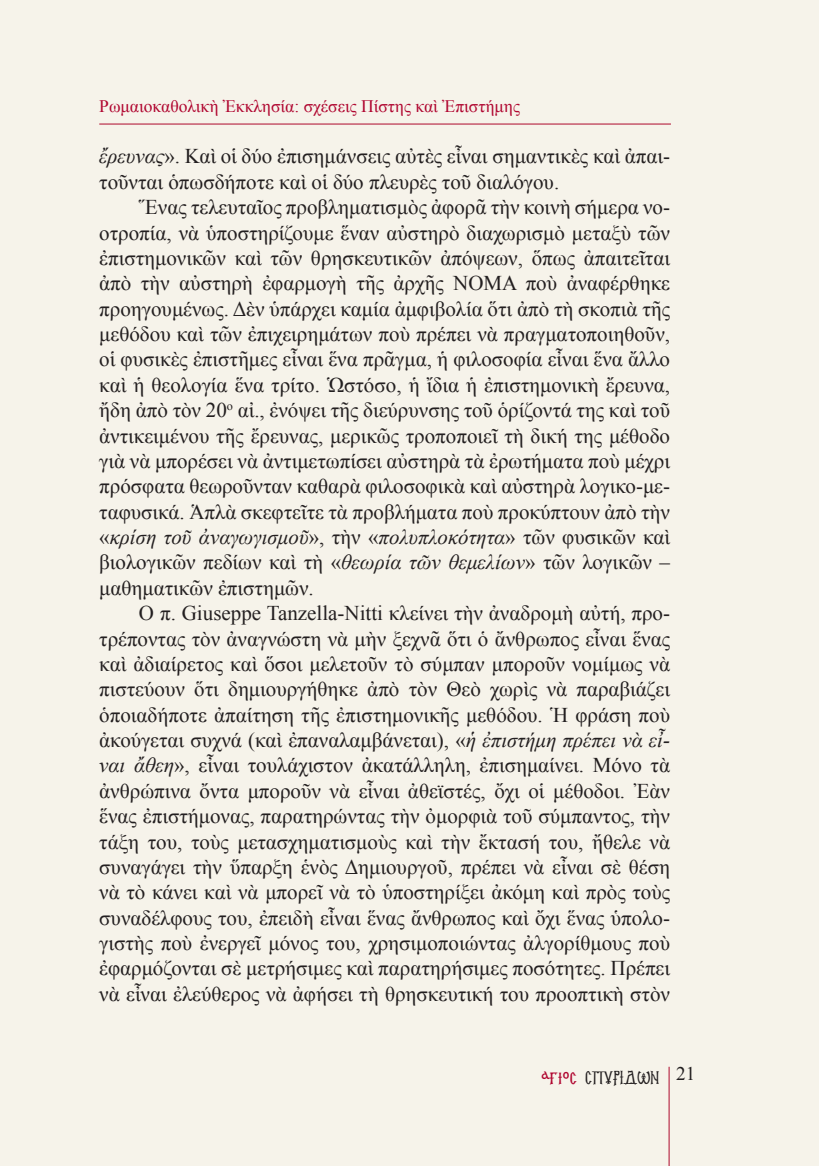
<style>
.page{position:relative;width:819px;height:1166px;background:#f6f3ea}
.page>*{position:absolute;margin:0;border:0;box-sizing:border-box;transform-origin:0 0}
.t1{font:21px/25.4px "Times New Roman";color:#231f20;text-align:justify}
.t2{font:17.5px "Times New Roman";color:#b00630}
.t3{font:17.5px "PF Konstantinople";color:#231f20}
.s1{font-style:italic}
.s2{font-size:21px;color:#b00630}
</style>
<div class="page">
<hr style="left:668px;top:1067px;width:1px;height:99px;background:#ae082c">
<hr style="left:99px;top:124px;width:572px;height:1px;background:#ae082c">
<p class="t2" style="left:99px;top:94px;width:422px">Ρωμαιοκαθολικὴ Ἐκκλησία: σχέσεις Πίστης καὶ Ἐπιστήμης</p>
<p class="t1" style="left:99px;top:143px;width:572px"><span class="s1">ἔρευνας</span>». Καὶ οἱ δύο ἐπισημάνσεις αὐτὲς εἶναι σημαντικὲς καὶ ἀπαι&shy;τοῦνται ὁπωσδήποτε καὶ οἱ δύο πλευρὲς τοῦ διαλόγου.</p>
<p class="t1" style="left:99px;top:194px;width:572px;text-indent:40px">Ἕνας τελευταῖος προβληματισμὸς ἀφορᾶ τὴν κοινὴ σήμερα νο&shy;οτροπία, νὰ ὑποστηρίζουμε ἕναν αὐστηρὸ διαχωρισμὸ μεταξὺ τῶν ἐπιστημονικῶν καὶ τῶν θρησκευτικῶν ἀπόψεων, ὅπως ἀπαιτεῖται ἀπὸ τὴν αὐστηρὴ ἐφαρμογὴ τῆς ἀρχῆς NOMA ποὺ ἀναφέρθηκε προηγουμένως. Δὲν ὑπάρχει καμία ἀμφιβολία ὅτι ἀπὸ τὴ σκοπιὰ τῆς μεθόδου καὶ τῶν ἐπιχειρημάτων ποὺ πρέπει νὰ πραγματοποιηθοῦν, οἱ φυσικὲς ἐπιστῆμες εἶναι ἕνα πρᾶγμα, ἡ φιλοσοφία εἶναι ἕνα ἄλλο καὶ ἡ θεολογία ἕνα τρίτο. Ὡστόσο, ἡ ἴδια ἡ ἐπιστημονικὴ ἔρευνα, ἤδη ἀπὸ τὸν 20<sup>ο</sup> αἰ., ἐνόψει τῆς διεύρυνσης τοῦ ὁρίζοντά της καὶ τοῦ ἀντικειμένου τῆς ἔρευνας, μερικῶς τροποποιεῖ τὴ δική της μέθοδο γιὰ νὰ μπορέσει νὰ ἀντιμετωπίσει αὐστηρὰ τὰ ἐρωτήματα ποὺ μέχρι πρόσφατα θεωροῦνταν καθαρὰ φιλοσοφικὰ καὶ αὐστηρὰ λογικο-με&shy;ταφυσικά. Ἁπλὰ σκεφτεῖτε τὰ προβλήματα ποὺ προκύπτουν ἀπὸ τὴν «<span class="s1">κρίση τοῦ ἀναγωγισμοῦ</span>», τὴν «<span class="s1">πολυπλοκότητα</span>» τῶν φυσικῶν καὶ βιολογικῶν πεδίων καὶ τὴ «<span class="s1">θεωρία τῶν θεμελίων</span>» τῶν λογικῶν – μαθηματικῶν ἐπιστημῶν.</p>
<p class="t1" style="left:99px;top:600px;width:572px;text-indent:40px">O π. Giuseppe Tanzella-Nitti κλείνει τὴν ἀναδρομὴ αὐτή, προ&shy;τρέποντας τὸν ἀναγνώστη νὰ μὴν ξεχνᾶ ὅτι ὁ ἄνθρωπος εἶναι ἕνας καὶ ἀδιαίρετος καὶ ὅσοι μελετοῦν τὸ σύμπαν μποροῦν νομίμως νὰ πιστεύουν ὅτι δημιουργήθηκε ἀπὸ τὸν Θεὸ χωρὶς νὰ παραβιάζει ὁποιαδήποτε ἀπαίτηση τῆς ἐπιστημονικῆς μεθόδου. Ἡ φράση ποὺ ἀκούγεται συχνά (καὶ ἐπαναλαμβάνεται), «<span class="s1">ἡ ἐπιστήμη πρέπει νὰ εἶ&shy;ναι ἄθεη</span>», εἶναι τουλάχιστον ἀκατάλληλη, ἐπισημαίνει. Μόνο τὰ ἀνθρώπινα ὄντα μποροῦν νὰ εἶναι ἀθεϊστές, ὄχι οἱ μέθοδοι. Ἐὰν ἕνας ἐπιστήμονας, παρατηρώντας τὴν ὀμορφιὰ τοῦ σύμπαντος, τὴν τάξη του, τοὺς μετασχηματισμοὺς καὶ τὴν ἔκτασή του, ἤθελε νὰ συναγάγει τὴν ὕπαρξη ἑνὸς Δημιουργοῦ, πρέπει νὰ εἶναι σὲ θέση νὰ τὸ κάνει καὶ νὰ μπορεῖ νὰ τὸ ὑποστηρίξει ἀκόμη καὶ πρὸς τοὺς συναδέλφους του, ἐπειδὴ εἶναι ἕνας ἄνθρωπος καὶ ὄχι ἕνας ὑπολο&shy;γιστὴς ποὺ ἐνεργεῖ μόνος του, χρησιμοποιώντας ἀλγορίθμους ποὺ ἐφαρμόζονται σὲ μετρήσιμες καὶ παρατηρήσιμες ποσότητες. Πρέπει νὰ εἶναι ἐλεύθερος νὰ ἀφήσει τὴ θρησκευτική του προοπτικὴ στὸν</p>
<p class="t3" style="left:541px;top:1066px;width:155px"><span class="s2">αγιοσ</span> ΣΠΥΡΙΔΩΝ <sup>21</sup></p>
</div>
